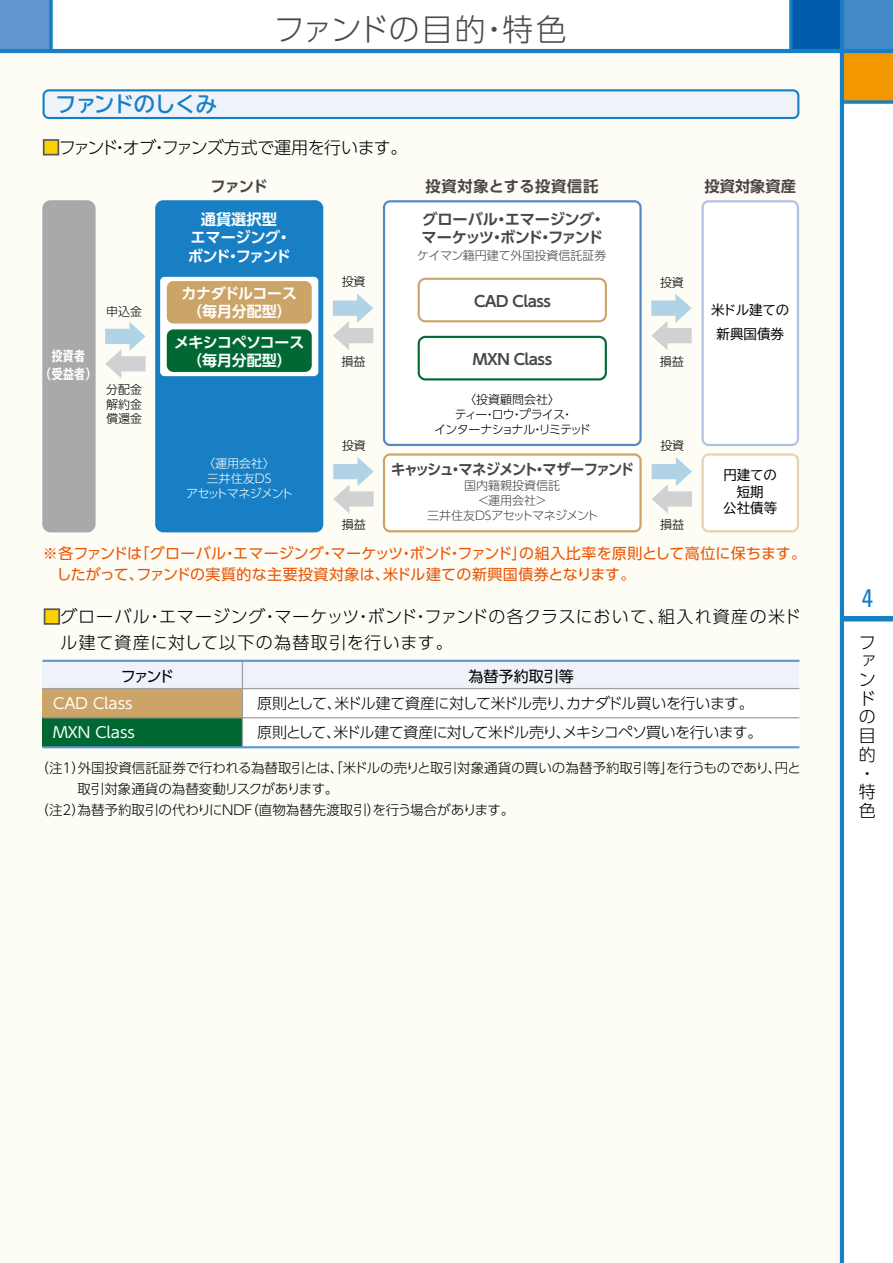
<style>
.page{position:relative;width:893px;height:1263px;background:#fff}
.page>*{position:absolute;margin:0;border:0;box-sizing:border-box;transform-origin:0 0}
.t1{font:300 30.9px "UD Shin Go Pro";letter-spacing:.005em;color:#4c4948}
.t2{font:condensed 25.5px "Univers";color:#187fc4}
.t3{font:700 21.3px "TBUD Go Std";letter-spacing:-.04em;color:#187fc4}
.t4{font:300 16.95px/18.8px "UD Shin Go Pro";letter-spacing:.04em;color:#000}
.t5{font:300 16.95px "UD Shin Go Pro";letter-spacing:-.035em;color:#000}
.t6{font:700 15.3px/18.3px "UD Shin Go Pro De";letter-spacing:-.01em;color:#494645}
.t7{font:700 15.3px/18.3px "UD Shin Go Pro De";letter-spacing:-.025em;color:#fff;text-align:center}
.t8{font:700 15.3px "UD Shin Go Pro De";letter-spacing:.05em;color:#494645}
.t9{font:15px/21px "UD Shin Go Pro";letter-spacing:.01em;color:#ea5504}
.t10{font:300 15px "UD Shin Go Pro";letter-spacing:-.045em;color:#000}
.t11{font:700 15px/18px "UD Shin Go Pro De";letter-spacing:-.02em;color:#fff;text-align:center}
.t12{font:700 15px "UD Shin Go Pro De";letter-spacing:-.115em;color:#494645;scale:.95 1}
.t13{font:700 15px "UD Shin Go Pro De";letter-spacing:-.03em;color:#494645}
.t14{font:15px "UD Shin Go Pro";color:#fff}
.t15{font:15px "UD Shin Go Pro";color:#000}
.t16{font:300 13.5px "UD Shin Go Pro";color:#000}
.t17{font:13.5px/16.5px "TBUD Go Std";color:#000;text-align:center}
.t18{font:700 expanded 13.5px/18.8px "TBUD Go Std";letter-spacing:.04em;color:#fff;text-align:center;scale:.8 1}
.t19{font:300 12px/15px "UD Shin Go Pro";color:#494645;text-align:center}
.t20{font:300 12px/15px "UD Shin Go Pro";letter-spacing:-.065em;color:#000;text-align:center}
.t21{font:300 12px/14.4px "UD Shin Go Pro";letter-spacing:-.01em;color:#000;text-align:justify}
.t22{font:300 12px/15px "UD Shin Go Pro";letter-spacing:-.035em;color:#fff;text-align:center}
.s1{color:#fdd000}
</style>
<div class="page">
<div style="left:0;top:49px;width:841px;height:1214px;background:#fdfcf5"></div>
<div style="left:791px;top:0;width:51px;height:51px;background:#005bac"></div>
<div style="left:842px;top:0;width:51px;height:51px;background:#448ac9"></div>
<div style="left:0;top:0;width:51px;height:51px;background:#6095d0"></div>
<div style="left:842px;top:51px;width:51px;height:51px;background:#f39700"></div>
<svg style="left:49px;top:0;width:4px;height:49px"></svg>
<div style="left:842px;top:616px;width:51px;height:5px;background:#187fc4"></div>
<hr style="left:840px;top:0;width:4px;height:1263px;background:#187fc4">
<hr style="left:0;top:49px;width:893px;height:4px;background:#187fc4">
<svg style="left:844px;top:100px;width:49px;height:4px"></svg>
<svg style="left:789px;top:0;width:4px;height:49px"></svg>
<svg style="left:43px;top:89px;width:756px;height:30px"></svg>
<svg style="left:383px;top:200px;width:259px;height:246px;fill:#fff"></svg>
<div style="left:42px;top:200px;width:54px;height:332px;background:#a8a9a9"></div>
<div style="left:155px;top:200px;width:168px;height:332px;background:#187fc4;border-radius:8px"></div>
<svg style="left:105px;top:322px;width:41px;height:56px"></svg>
<svg style="left:651px;top:294px;width:41px;height:56px"></svg>
<svg style="left:333px;top:294px;width:40px;height:56px"></svg>
<svg style="left:701px;top:200px;width:98px;height:246px"></svg>
<svg style="left:383px;top:453px;width:259px;height:79px"></svg>
<svg style="left:701px;top:453px;width:98px;height:79px"></svg>
<div style="left:43px;top:139px;width:16px;height:16px;border:2px solid #595757"></div>
<div style="left:419px;top:279px;width:187px;height:42px;background:#fff;border-radius:7px"></div>
<div style="left:418px;top:278px;width:189px;height:44px;border:2px solid #cca467;border-radius:7px"></div>
<div style="left:419px;top:337px;width:187px;height:42px;background:#fff;border-radius:7px"></div>
<div style="left:418px;top:336px;width:189px;height:44px;border:2px solid #006933;border-radius:7px"></div>
<svg style="left:652px;top:457px;width:40px;height:57px"></svg>
<svg style="left:333px;top:457px;width:41px;height:57px"></svg>
<div style="left:43px;top:688px;width:756px;height:59px;background:#fff"></div>
<div style="left:44px;top:608px;width:16px;height:17px;border:2px solid #595757"></div>
<div style="left:43px;top:661px;width:756px;height:27px;background:#eef3fa"></div>
<div style="left:43px;top:688px;width:199px;height:30px;background:#cca467"></div>
<div style="left:43px;top:717px;width:199px;height:30px;background:#006933"></div>
<hr style="left:43px;top:717px;width:756px;height:1px;background:#9fa0a0">
<hr style="left:43px;top:688px;width:756px;height:1px;background:#9fa0a0">
<hr style="left:242px;top:661px;width:1px;height:86px;background:#9fa0a0">
<hr style="left:43px;top:746px;width:756px;height:2px;background:#6095d0">
<hr style="left:43px;top:660px;width:756px;height:2px;background:#6095d0">
<div style="left:160px;top:277px;width:158px;height:99px;background:#fff;border-radius:5px"></div>
<div style="left:167px;top:281px;width:145px;height:43px;background:#cca467;border-radius:7px"></div>
<div style="left:167px;top:329px;width:145px;height:43px;background:#006933;border-radius:7px"></div>
<h3 class="t3" style="left:55px;top:87px;width:163px">ファンドのしくみ</h3>
<h1 class="t1" style="left:274px;top:4px;width:295px">ファンドの目的・特色</h1>
<p class="t5" style="left:43px;top:134px;width:366px"><span class="s1">■</span>ファンド・オブ・ファンズ方式で運用を行います。</p>
<p class="t6" style="left:211px;top:177px;width:58px">ファンド</p>
<p class="t8" style="left:425px;top:174px;width:174px">投資対象とする投資信託</p>
<p class="t6" style="left:705px;top:177px;width:93px">投資対象資産</p>
<p class="t7" style="left:188px;top:210px;width:105px">通貨選択型<br>エマージング・ボンド・ファンド</p>
<p class="t6" style="left:422px;top:210px;width:185px">グローバル・エマージング・マーケッツ・ボンド・ファンド</p>
<p class="t19" style="left:417px;top:247px;width:191px">ケイマン籍円建て外国投資信託証券</p>
<p class="t18" style="left:41px;top:347px;width:70px">投資者<br>（受益者）</p>
<p class="t21" style="left:106px;top:304px;width:37px">申込金</p>
<p class="t11" style="left:182px;top:284px;width:117px">カナダドルコース（毎月分配型）</p>
<p class="t11" style="left:174px;top:332px;width:132px">メキシコペソコース（毎月分配型）</p>
<p class="t21" style="left:342px;top:274px;width:25px">投資</p>
<p class="t21" style="left:342px;top:354px;width:25px">損益</p>
<p class="t13" style="left:474px;top:289px;width:78px">CAD Class</p>
<p class="t13" style="left:473px;top:347px;width:81px">MXN Class</p>
<p class="t21" style="left:660px;top:274px;width:25px">投資</p>
<p class="t21" style="left:660px;top:354px;width:25px">損益</p>
<p class="t17" style="left:711px;top:298px;width:80px;line-height:24px">米ドル建ての新興国債券</p>
<p class="t21" style="left:106px;top:382px;width:37px">分配金解約金償還金</p>
<p class="t20" style="left:434px;top:392px;width:158px">〈投資顧問会社〉<br>ティー・ロウ・プライス・<br>インターナショナル・リミテッド</p>
<p class="t21" style="left:342px;top:438px;width:25px">投資</p>
<p class="t21" style="left:660px;top:438px;width:25px">投資</p>
<p class="t22" style="left:186px;top:455px;width:108px">〈運用会社〉<br>三井住友DS<br>アセットマネジメント</p>
<p class="t12" style="left:391px;top:457px;width:257px">キャッシュ・マネジメント・マザーファンド</p>
<p class="t19" style="left:427px;top:478px;width:173px">国内籍親投資信託<br>＜運用会社＞<br>三井住友DSアセットマネジメント</p>
<p class="t17" style="left:723px;top:467px;width:55px">円建ての短期<br>公社債等</p>
<p class="t9" style="left:56px;top:542px;width:751px;text-indent:-14px">※各ファンドは「グローバル・エマージング・マーケッツ・ボンド・ファンド」の組入比率を原則として高位に保ちます。したがって、ファンドの実質的な主要投資対象は、米ドル建ての新興国債券となります。</p>
<p class="t4" style="left:60px;top:603px;width:742px;line-height:25.5px;text-indent:-17px"><span class="s1">■</span>グローバル・エマージング・マーケッツ・ボンド・ファンドの各クラスにおいて、組入れ資産の米ドル建て資産に対して以下の為替取引を行います。</p>
<p class="t21" style="left:342px;top:517px;width:25px">損益</p>
<p class="t21" style="left:660px;top:517px;width:25px">損益</p>
<p class="t15" style="left:121px;top:664px;width:54px">ファンド</p>
<p class="t15" style="left:469px;top:664px;width:107px">為替予約取引等</p>
<p class="t14" style="left:53px;top:691px;width:81px">CAD Class</p>
<p class="t10" style="left:257px;top:691px;width:498px">原則として、米ドル建て資産に対して米ドル売り、カナダドル買いを行います。</p>
<p class="t14" style="left:53px;top:720px;width:83px">MXN Class</p>
<p class="t10" style="left:257px;top:720px;width:507px">原則として、米ドル建て資産に対して米ドル売り、メキシコペソ買いを行います。</p>
<p class="t16" style="left:36px;top:757px;width:767px">（注1）外国投資信託証券で行われる為替取引とは、「米ドルの売りと取引対象通貨の買いの為替予約取引等」を行うものであり、円と</p>
<p class="t16" style="left:77px;top:778px;width:262px">取引対象通貨の為替変動リスクがあります。</p>
<p class="t16" style="left:36px;top:799px;width:480px">（注2）為替予約取引の代わりにNDF（直物為替先渡取引）を行う場合があります。</p>
<h2 class="t2" style="left:862px;top:582px;width:13px">4</h2>
<p class="t4" style="left:859px;top:632px;width:18px">ファンドの目的・特色</p>
</div>
